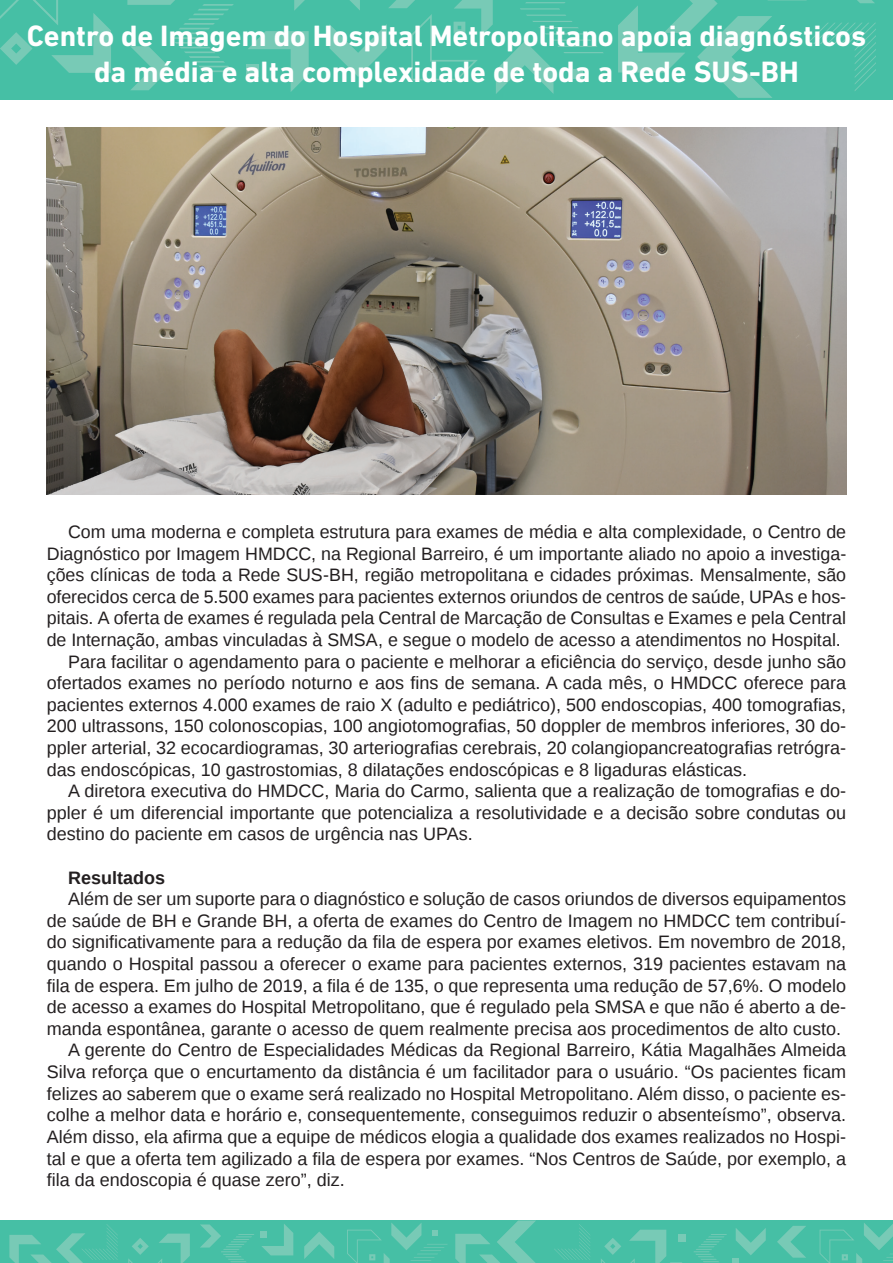
<style>
.page{position:relative;width:893px;height:1263px;background:#fff}
.page>*{position:absolute;margin:0;border:0;box-sizing:border-box;transform-origin:0 0}
.t1{font:700 30px/35.8px "DIN Next LT Pro";color:#fff;text-align:center}
.t2{font:18px "Liberation Sans";color:#231f20}
.t3{font:700 18px "Liberation Sans";color:#231f20}
</style>
<div class="page">
<div style="left:0;top:0;width:893px;height:99px;background:#46bfa5"></div>
<div style="left:0;top:1220px;width:893px;height:43px;background:#46bfa5"></div>
<svg style="left:0;top:0;width:111px;height:73px"></svg>
<svg style="left:127px;top:0;width:107px;height:90px"></svg>
<div style="left:246px;top:65px;width:12px;height:12px;background:#78cab6"></div>
<svg style="left:247px;top:0;width:356px;height:94px"></svg>
<svg style="left:618px;top:0;width:258px;height:98px"></svg>
<svg style="left:261px;top:1224px;width:32px;height:31px"></svg>
<svg style="left:304px;top:1232px;width:30px;height:27px"></svg>
<svg style="left:128px;top:1233px;width:62px;height:30px"></svg>
<svg style="left:200px;top:1224px;width:54px;height:38px"></svg>
<div style="left:261px;top:1231px;width:6px;height:7px;background:#78cab6"></div>
<div style="left:678px;top:1235px;width:7px;height:7px;background:#78cab6"></div>
<svg style="left:347px;top:1223px;width:101px;height:40px"></svg>
<svg style="left:455px;top:1220px;width:81px;height:43px"></svg>
<svg style="left:9px;top:1224px;width:109px;height:39px"></svg>
<svg style="left:777px;top:1226px;width:29px;height:32px"></svg>
<svg style="left:601px;top:1230px;width:81px;height:33px"></svg>
<svg style="left:554px;top:1224px;width:36px;height:36px"></svg>
<svg style="left:694px;top:1228px;width:72px;height:35px"></svg>
<svg style="left:820px;top:1223px;width:73px;height:40px"></svg>
<img style="left:47px;top:128px;width:799px;height:367px">
<h1 class="t1" style="left:27px;top:18px;width:841px">Centro de Imagem do Hospital Metropolitano apoia diagnósticos da média e alta complexidade de toda a Rede SUS-BH</h1>
<p class="t2" style="left:68px;top:522px;width:780px">Com uma moderna e completa estrutura para exames de média e alta complexidade, o Centro de</p>
<p class="t2" style="left:47px;top:543px;width:801px">Diagnóstico por Imagem HMDCC, na Regional Barreiro, é um importante aliado no apoio a investiga-</p>
<p class="t2" style="left:47px;top:565px;width:801px">ções clínicas de toda a Rede SUS-BH, região metropolitana e cidades próximas. Mensalmente, são</p>
<p class="t2" style="left:47px;top:586px;width:801px">oferecidos cerca de 5.500 exames para pacientes externos oriundos de centros de saúde, UPAs e hos-</p>
<p class="t2" style="left:47px;top:608px;width:801px">pitais. A oferta de exames é regulada pela Central de Marcação de Consultas e Exames e pela Central</p>
<p class="t2" style="left:47px;top:630px;width:796px">de Internação, ambas vinculadas à SMSA, e segue o modelo de acesso a atendimentos no Hospital.</p>
<p class="t2" style="left:68px;top:651px;width:780px">Para facilitar o agendamento para o paciente e melhorar a eficiência do serviço, desde junho são</p>
<p class="t2" style="left:47px;top:673px;width:801px">ofertados exames no período noturno e aos fins de semana. A cada mês, o HMDCC oferece para</p>
<p class="t2" style="left:47px;top:694px;width:801px">pacientes externos 4.000 exames de raio X (adulto e pediátrico), 500 endoscopias, 400 tomografias,</p>
<p class="t2" style="left:47px;top:716px;width:801px">200 ultrassons, 150 colonoscopias, 100 angiotomografias, 50 doppler de membros inferiores, 30 do-</p>
<p class="t2" style="left:47px;top:738px;width:801px">ppler arterial, 32 ecocardiogramas, 30 arteriografias cerebrais, 20 colangiopancreatografias retrógra-</p>
<p class="t2" style="left:47px;top:759px;width:702px">das endoscópicas, 10 gastrostomias, 8 dilatações endoscópicas e 8 ligaduras elásticas.</p>
<p class="t2" style="left:68px;top:781px;width:780px">A diretora executiva do HMDCC, Maria do Carmo, salienta que a realização de tomografias e do-</p>
<p class="t2" style="left:47px;top:802px;width:801px">ppler é um diferencial importante que potencializa a resolutividade e a decisão sobre condutas ou</p>
<p class="t2" style="left:47px;top:824px;width:427px">destino do paciente em casos de urgência nas UPAs.</p>
<p class="t3" style="left:68px;top:865px;width:99px">Resultados</p>
<p class="t2" style="left:68px;top:889px;width:780px">Além de ser um suporte para o diagnóstico e solução de casos oriundos de diversos equipamentos</p>
<p class="t2" style="left:47px;top:910px;width:801px">de saúde de BH e Grande BH, a oferta de exames do Centro de Imagem no HMDCC tem contribuí-</p>
<p class="t2" style="left:47px;top:932px;width:801px">do significativamente para a redução da fila de espera por exames eletivos. Em novembro de 2018,</p>
<p class="t2" style="left:47px;top:954px;width:801px">quando o Hospital passou a oferecer o exame para pacientes externos, 319 pacientes estavam na</p>
<p class="t2" style="left:47px;top:975px;width:801px">fila de espera. Em julho de 2019, a fila é de 135, o que representa uma redução de 57,6%. O modelo</p>
<p class="t2" style="left:47px;top:997px;width:801px">de acesso a exames do Hospital Metropolitano, que é regulado pela SMSA e que não é aberto a de-</p>
<p class="t2" style="left:47px;top:1018px;width:796px">manda espontânea, garante o acesso de quem realmente precisa aos procedimentos de alto custo.</p>
<p class="t2" style="left:68px;top:1040px;width:780px">A gerente do Centro de Especialidades Médicas da Regional Barreiro, Kátia Magalhães Almeida</p>
<p class="t2" style="left:47px;top:1062px;width:801px">Silva reforça que o encurtamento da distância é um facilitador para o usuário. “Os pacientes ficam</p>
<p class="t2" style="left:47px;top:1083px;width:801px">felizes ao saberem que o exame será realizado no Hospital Metropolitano. Além disso, o paciente es-</p>
<p class="t2" style="left:47px;top:1105px;width:801px">colhe a melhor data e horário e, consequentemente, conseguimos reduzir o absenteísmo”, observa.</p>
<p class="t2" style="left:47px;top:1126px;width:801px">Além disso, ela afirma que a equipe de médicos elogia a qualidade dos exames realizados no Hospi-</p>
<p class="t2" style="left:47px;top:1148px;width:801px">tal e que a oferta tem agilizado a fila de espera por exames. “Nos Centros de Saúde, por exemplo, a</p>
<p class="t2" style="left:47px;top:1170px;width:300px">fila da endoscopia é quase zero”, diz.</p>
</div>
